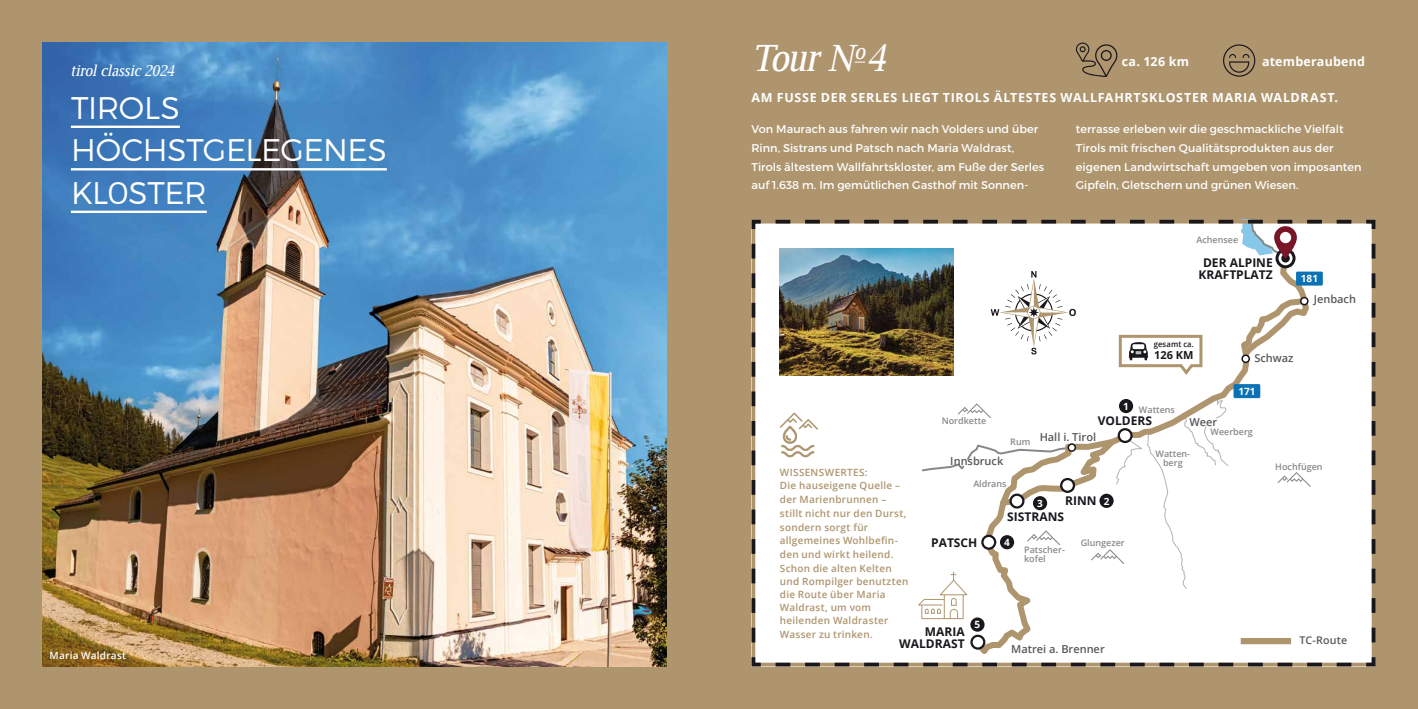
<style>
.page{position:relative;width:1418px;height:709px;background:#fff}
.page>*{position:absolute;margin:0;border:0;box-sizing:border-box;transform-origin:0 0}
.t1{font:italic 36.25px "Luxi Serif";color:#fff}
.t2{font:300 31.25px/42.5px "Montserrat";letter-spacing:-.015em;color:#fff}
.t3{font:italic 15px "Luxi Serif";color:#fff}
.t4{font:700 12.5px "Open Sans";letter-spacing:.05em;color:#fff}
.t5{font:700 12.5px "Open Sans";letter-spacing:.015em;color:#fff}
.t6{font:700 12px/12px "Open Sans";color:#1a171c;text-align:center}
.t7{font:11.25px/18.8px "Montserrat";color:#fff}
.t8{font:600 11px "Open Sans";color:#58585a}
.t9{font:700 11px "Open Sans";color:#1a171c}
.t10{font:600 10.62px "Open Sans";letter-spacing:.01em;color:#58585a}
.t11{font:600 10px/13.5px "Open Sans";letter-spacing:.025em;color:#ae956e}
.t12{font:600 10px "Open Sans";letter-spacing:.025em;color:#fff}
.t13{font:700 10px "Open Sans";color:#fff}
.t14{font:600 9px/9px "Open Sans";color:#87888a;text-align:center}
.t15{font:600 8px "Open Sans";letter-spacing:.02em;color:#1a171c;scale:.95 1}
</style>
<div class="page">
<div style="left:709px;top:0;width:708px;height:709px;background:#ae956e"></div>
<svg style="left:751px;top:219px;width:625px;height:448px;background:#f4f3f2"></svg>
<div style="left:0;top:0;width:709px;height:709px;background:#ae956e"></div>
<img style="left:43px;top:43px;width:623px;height:623px">
<svg style="left:1223px;top:44px;width:32px;height:33px"></svg>
<svg style="left:1075px;top:43px;width:42px;height:34px"></svg>
<hr style="left:71px;top:126px;width:109px;height:2px;background:#fff">
<hr style="left:71px;top:168px;width:316px;height:2px;background:#fff">
<hr style="left:71px;top:211px;width:136px;height:2px;background:#fff">
<svg style="left:990px;top:271px;width:85px;height:83px;background:#ebeae8"></svg>
<div style="left:1240px;top:638px;width:50px;height:6px;background:#ae956e"></div>
<img style="left:780px;top:248px;width:173px;height:128px">
<svg style="left:779px;top:412px;width:39px;height:45px"></svg>
<h3 class="t3" style="left:71px;top:61px;width:104px">tirol classic 2024</h3>
<h2 class="t2" style="left:71px;top:86px;width:317px">TIROLS<br>HÖCHSTGELEGENES<br>KL0STER</h2>
<p class="t12" style="left:50px;top:649px;width:78px">Maria Waldrast</p>
<h1 class="t1" style="left:751px;top:35px;width:135px">Tour N<sup>o</sup>4</h1>
<p class="t4" style="left:1121px;top:53px;width:68px">ca. 126 km</p>
<p class="t5" style="left:1261px;top:53px;width:105px">atemberaubend</p>
<p class="t4" style="left:751px;top:88px;width:588px">AM FUSSE DER SERLES LIEGT TIROLS ÄLTESTES WALLFAHRTSKLOSTER MARIA WALDRAST.</p>
<p class="t7" style="left:751px;top:120px;width:294px">Von Maurach aus fahren wir nach Volders und über Rinn, Sistrans und Patsch nach Maria Waldrast, Tirols ältestem Wallfahrtskloster, am Fuße der Serles auf 1.638 m. Im gemütlichen Gasthof mit Sonnen-</p>
<p class="t7" style="left:1075px;top:120px;width:287px">terrasse erleben wir die geschmackliche Vielfalt Tirols mit frischen Qualitätsprodukten aus der eigenen Landwirtschaft umgeben von imposanten Gipfeln, Gletschern und grünen Wiesen.</p>
<p class="t14" style="left:1196px;top:235px;width:43px">Achensee</p>
<p class="t6" style="left:1198px;top:257px;width:76px">DER ALPINE<br>KRAFTPLATZ</p>
<p class="t13" style="left:1300px;top:272px;width:19px">181</p>
<p class="t8" style="left:1313px;top:292px;width:44px">Jenbach</p>
<p class="t15" style="left:1153px;top:338px;width:44px">gesamt ca.</p>
<p class="t9" style="left:1154px;top:347px;width:41px">126 KM</p>
<p class="t8" style="left:1254px;top:351px;width:41px">Schwaz</p>
<p class="t13" style="left:1238px;top:384px;width:19px">171</p>
<p class="t13" style="left:1123px;top:399px;width:7px">1</p>
<p class="t14" style="left:1138px;top:405px;width:38px">Wattens</p>
<p class="t14" style="left:1155px;top:449px;width:36px">Watten&shy;berg</p>
<p class="t6" style="left:1097px;top:415px;width:56px">VOLDERS</p>
<p class="t14" style="left:941px;top:416px;width:46px">Nordkette</p>
<p class="t8" style="left:1189px;top:414px;width:29px">Weer</p>
<p class="t14" style="left:1210px;top:427px;width:44px">Weerberg</p>
<p class="t8" style="left:1039px;top:429px;width:58px">Hall i. Tirol</p>
<p class="t14" style="left:1010px;top:437px;width:22px">Rum</p>
<p class="t8" style="left:950px;top:453px;width:54px">Innsbruck</p>
<p class="t11" style="left:780px;top:465px;width:130px">WISSENSWERTES:<br>Die hauseigene Quelle – der Marienbrunnen – stillt nicht nur den Durst, sondern sorgt für allgemeines Wohlbefin&shy;den und wirkt heilend.<br>Schon die alten Kelten und Rompilger benutzten die Route über Maria<br>Waldrast, um vom heilenden Waldraster<br>Wasser zu trinken.</p>
<p class="t14" style="left:973px;top:479px;width:35px">Aldrans</p>
<p class="t6" style="left:1065px;top:494px;width:33px">RINN</p>
<p class="t13" style="left:1037px;top:496px;width:7px">3</p>
<p class="t13" style="left:1103px;top:494px;width:7px">2</p>
<p class="t6" style="left:1007px;top:511px;width:58px">SISTRANS</p>
<p class="t6" style="left:931px;top:536px;width:48px">PATSCH</p>
<p class="t13" style="left:1004px;top:535px;width:7px">4</p>
<p class="t14" style="left:1080px;top:538px;width:46px">Glungezer</p>
<p class="t14" style="left:1024px;top:544px;width:42px;text-align:left">Patscher&shy;kofel</p>
<p class="t13" style="left:974px;top:617px;width:7px">5</p>
<p class="t6" style="left:899px;top:625px;width:67px;text-align:right">MARIA<br>WALDRAST</p>
<p class="t8" style="left:1011px;top:641px;width:95px">Matrei a. Brenner</p>
<p class="t14" style="left:1275px;top:461px;width:49px">Hochfügen</p>
<p class="t10" style="left:1299px;top:633px;width:49px">TC-Route</p>
</div>
